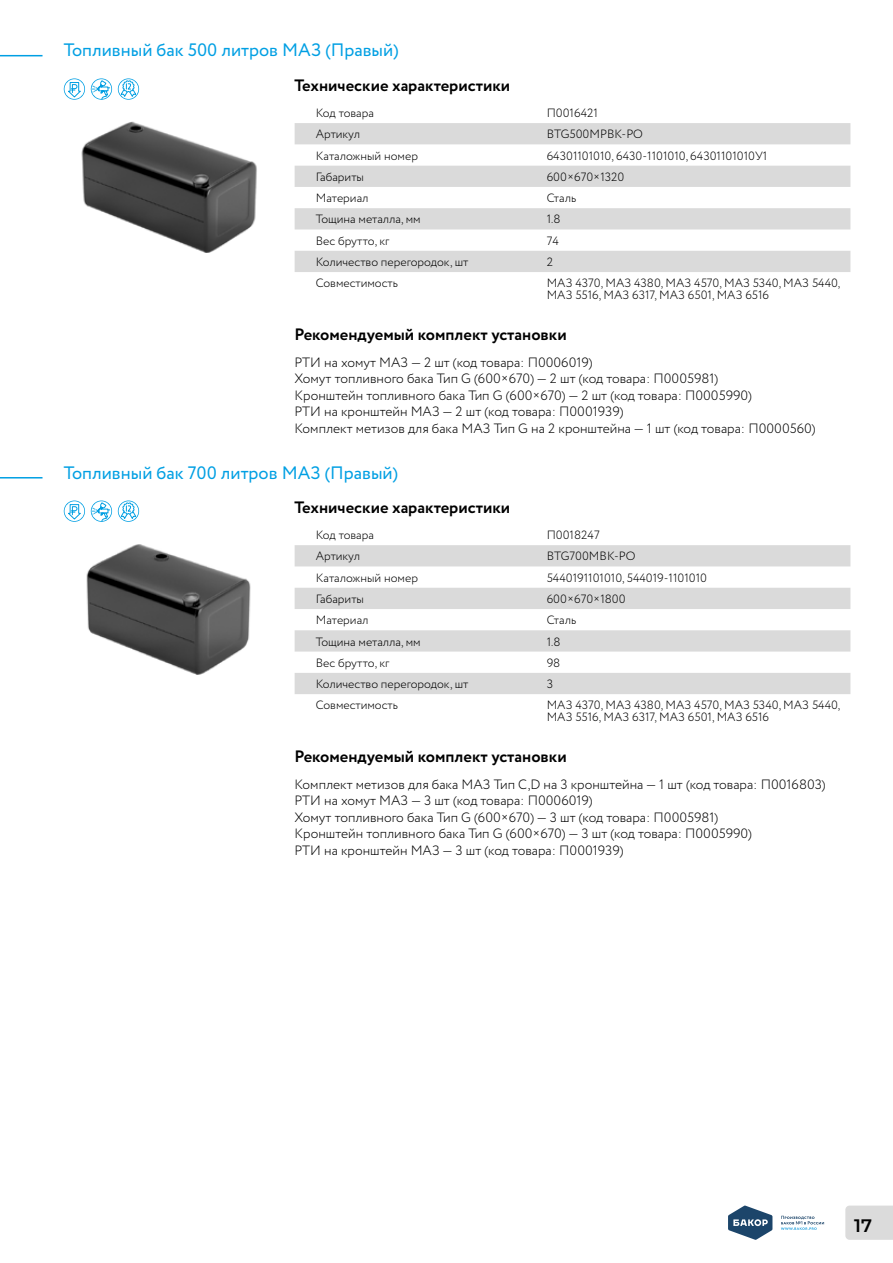
<style>
.page{position:relative;width:893px;height:1263px;background:#fff}
.page>*{position:absolute;margin:0;border:0;box-sizing:border-box;transform-origin:0 0}
.t1{font:18px "Circe";color:#009fe3}
.t2{font:600 18px "Montserrat";color:#000}
.t3{font:700 16.5px "Circe";color:#000}
.t4{font:300 13.5px/16.5px "Circe";color:#000}
.t5{font:300 12px/12px "Circe";color:#000}
</style>
<div class="page">
<div style="left:845px;top:1205px;width:48px;height:35px;background:#dbdbdb"></div>
<svg style="left:728px;top:1205px;width:44px;height:35px"></svg>
<svg style="left:781px;top:1216px;width:43px;height:14px"></svg>
<hr style="left:0;top:55px;width:43px;height:1px;background:#009fe3">
<hr style="left:0;top:477px;width:43px;height:1px;background:#009fe3">
<img style="left:81px;top:121px;width:176px;height:131px">
<img style="left:86px;top:544px;width:165px;height:131px">
<svg style="left:295px;top:123px;width:555px;height:149px;fill:#dadada"></svg>
<svg style="left:295px;top:545px;width:555px;height:149px;fill:#dadada"></svg>
<svg style="left:64px;top:78px;width:21px;height:22px"></svg>
<svg style="left:91px;top:78px;width:21px;height:22px"></svg>
<svg style="left:118px;top:78px;width:21px;height:22px"></svg>
<svg style="left:64px;top:500px;width:21px;height:22px"></svg>
<svg style="left:91px;top:500px;width:21px;height:22px"></svg>
<svg style="left:118px;top:500px;width:21px;height:22px"></svg>
<h1 class="t1" style="left:64px;top:38px;width:336px">Топливный бак 500 литров МАЗ (Правый)</h1>
<p class="t3" style="left:295px;top:74px;width:217px">Технические характеристики</p>
<p class="t5" style="left:316px;top:107px;width:60px">Код товара</p>
<p class="t5" style="left:547px;top:107px;width:53px">П0016421</p>
<p class="t5" style="left:316px;top:129px;width:46px">Артикул</p>
<p class="t5" style="left:547px;top:129px;width:98px">BTG500MPBK-PO</p>
<p class="t5" style="left:316px;top:150px;width:104px">Каталожный номер</p>
<p class="t5" style="left:547px;top:150px;width:222px">64301101010, 6430-1101010, 64301101010У1</p>
<p class="t5" style="left:316px;top:171px;width:50px">Габариты</p>
<p class="t5" style="left:547px;top:171px;width:79px">600×670×1320</p>
<p class="t5" style="left:316px;top:192px;width:54px">Материал</p>
<p class="t5" style="left:547px;top:192px;width:31px">Сталь</p>
<p class="t5" style="left:316px;top:214px;width:106px">Тощина металла, мм</p>
<p class="t5" style="left:547px;top:214px;width:15px">1.8</p>
<p class="t5" style="left:316px;top:235px;width:75px">Вес брутто, кг</p>
<p class="t5" style="left:547px;top:235px;width:14px">74</p>
<p class="t5" style="left:316px;top:256px;width:154px">Количество перегородок, шт</p>
<p class="t5" style="left:547px;top:256px;width:8px">2</p>
<p class="t5" style="left:316px;top:278px;width:84px">Совместимость</p>
<p class="t5" style="left:547px;top:278px;width:295px">МАЗ 4370, МАЗ 4380, МАЗ 4570, МАЗ 5340, МАЗ 5440,<br>МАЗ 5516, МАЗ 6317, МАЗ 6501, МАЗ 6516</p>
<p class="t3" style="left:295px;top:323px;width:274px">Рекомендуемый комплект установки</p>
<p class="t4" style="left:295px;top:354px;width:522px">РТИ на хомут МАЗ — 2 шт (код товара: П0006019)<br>Хомут топливного бака Тип G (600×670) — 2 шт (код товара: П0005981)<br>Кронштейн топливного бака Тип G (600×670) — 2 шт (код товара: П0005990)<br>РТИ на кронштейн МАЗ — 2 шт (код товара: П0001939)<br>Комплект метизов для бака МАЗ Тип G на 2 кронштейна — 1 шт (код товара: П0000560)</p>
<h1 class="t1" style="left:64px;top:460px;width:336px">Топливный бак 700 литров МАЗ (Правый)</h1>
<p class="t3" style="left:295px;top:497px;width:217px">Технические характеристики</p>
<p class="t5" style="left:316px;top:529px;width:60px">Код товара</p>
<p class="t5" style="left:547px;top:529px;width:54px">П0018247</p>
<p class="t5" style="left:316px;top:551px;width:46px">Артикул</p>
<p class="t5" style="left:547px;top:551px;width:90px">BTG700MBK-PO</p>
<p class="t5" style="left:316px;top:572px;width:104px">Каталожный номер</p>
<p class="t5" style="left:547px;top:572px;width:162px">5440191101010, 544019-1101010</p>
<p class="t5" style="left:316px;top:593px;width:50px">Габариты</p>
<p class="t5" style="left:547px;top:593px;width:80px">600×670×1800</p>
<p class="t5" style="left:316px;top:614px;width:54px">Материал</p>
<p class="t5" style="left:547px;top:614px;width:31px">Сталь</p>
<p class="t5" style="left:316px;top:636px;width:106px">Тощина металла, мм</p>
<p class="t5" style="left:547px;top:636px;width:15px">1.8</p>
<p class="t5" style="left:316px;top:657px;width:75px">Вес брутто, кг</p>
<p class="t5" style="left:547px;top:657px;width:15px">98</p>
<p class="t5" style="left:316px;top:678px;width:154px">Количество перегородок, шт</p>
<p class="t5" style="left:547px;top:678px;width:8px">3</p>
<p class="t5" style="left:316px;top:700px;width:84px">Совместимость</p>
<p class="t5" style="left:547px;top:700px;width:295px">МАЗ 4370, МАЗ 4380, МАЗ 4570, МАЗ 5340, МАЗ 5440,<br>МАЗ 5516, МАЗ 6317, МАЗ 6501, МАЗ 6516</p>
<p class="t3" style="left:295px;top:745px;width:274px">Рекомендуемый комплект установки</p>
<p class="t4" style="left:295px;top:776px;width:533px">Комплект метизов для бака МАЗ Тип C,D на 3 кронштейна — 1 шт (код товара: П0016803)<br>РТИ на хомут МАЗ — 3 шт (код товара: П0006019)<br>Хомут топливного бака Тип G (600×670) — 3 шт (код товара: П0005981)<br>Кронштейн топливного бака Тип G (600×670) — 3 шт (код товара: П0005990)<br>РТИ на кронштейн МАЗ — 3 шт (код товара: П0001939)</p>
<h1 class="t2" style="left:854px;top:1213px;width:19px">17</h1>
</div>
